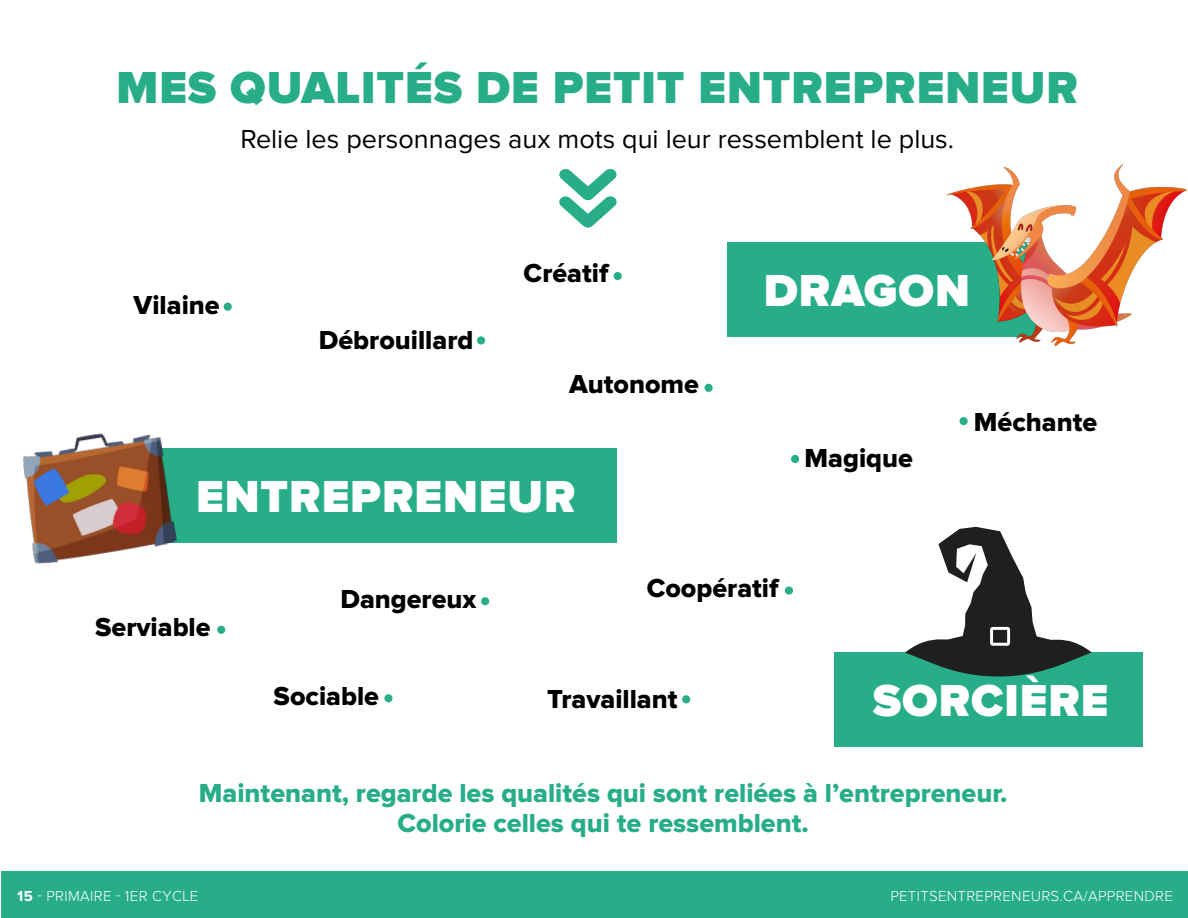
<style>
.page{position:relative;width:1188px;height:918px;background:#fff}
.page>*{position:absolute;margin:0;border:0;box-sizing:border-box;transform-origin:0 0}
.titre_orange{font:900 46.5px "Proxima Nova";letter-spacing:.02em;color:#27ae88}
.titre_orange-2{font:900 46.5px "Proxima Nova";letter-spacing:.02em;color:#fff}
.texte_courant{font:27px "Proxima Nova Extrabld";color:#000}
.texte_courant-2{font:27px/30px "Proxima Nova Extrabld";color:#27ae88;text-align:center}
.texte_courant-3{font:27px "Proxima Nova";color:#000}
.titre_orange-3{font:300 15px "Proxima Nova";letter-spacing:.02em;color:#fff}
.s1{font-weight:700}
</style>
<div class="page">
<div style="left:834px;top:652px;width:309px;height:94px;background:#27ae88"></div>
<div style="left:727px;top:242px;width:309px;height:94px;background:#27ae88"></div>
<div style="left:150px;top:449px;width:467px;height:94px;background:#27ae88"></div>
<div style="left:1px;top:872px;width:1187px;height:46px;background:#27ae88"></div>
<img style="left:938px;top:163px;width:249px;height:183px">
<svg style="left:905px;top:527px;width:187px;height:150px"></svg>
<svg style="left:559px;top:169px;width:58px;height:59px"></svg>
<img style="left:23px;top:433px;width:169px;height:131px">
<div style="left:217px;top:626px;width:8px;height:8px;background:#27ae88;border-radius:50%"></div>
<div style="left:481px;top:597px;width:8px;height:8px;background:#27ae88;border-radius:50%"></div>
<div style="left:384px;top:694px;width:9px;height:8px;background:#27ae88;border-radius:50%"></div>
<div style="left:682px;top:695px;width:8px;height:8px;background:#27ae88;border-radius:50%"></div>
<div style="left:785px;top:586px;width:8px;height:9px;background:#27ae88;border-radius:50%"></div>
<div style="left:224px;top:303px;width:8px;height:8px;background:#27ae88;border-radius:50%"></div>
<div style="left:477px;top:336px;width:8px;height:9px;background:#27ae88;border-radius:50%"></div>
<div style="left:614px;top:272px;width:8px;height:8px;background:#27ae88;border-radius:50%"></div>
<div style="left:705px;top:384px;width:8px;height:8px;background:#27ae88;border-radius:50%"></div>
<div style="left:960px;top:417px;width:8px;height:8px;background:#27ae88;border-radius:50%"></div>
<div style="left:791px;top:455px;width:8px;height:8px;background:#27ae88;border-radius:50%"></div>
<p class="titre_orange" style="left:117px;top:66px;width:963px">MES QUALITÉS DE PETIT ENTREPRENEUR</p>
<p class="texte_courant-3" style="left:240px;top:126px;width:715px">Relie les personnages aux mots qui leur ressemblent le plus.</p>
<p class="texte_courant" style="left:134px;top:292px;width:88px">Vilaine</p>
<p class="texte_courant" style="left:319px;top:328px;width:156px">Débrouillard</p>
<p class="texte_courant" style="left:524px;top:261px;width:86px">Créatif</p>
<p class="texte_courant" style="left:569px;top:372px;width:131px">Autonome</p>
<p class="titre_orange-2" style="left:196px;top:475px;width:381px">ENTREPRENEUR</p>
<p class="titre_orange-2" style="left:764px;top:269px;width:208px">DRAGON</p>
<p class="texte_courant" style="left:805px;top:446px;width:110px">Magique</p>
<p class="texte_courant" style="left:974px;top:409px;width:125px">Méchante</p>
<p class="texte_courant" style="left:95px;top:615px;width:117px">Serviable</p>
<p class="texte_courant" style="left:340px;top:587px;width:137px">Dangereux</p>
<p class="texte_courant" style="left:274px;top:684px;width:107px">Sociable</p>
<p class="texte_courant" style="left:647px;top:576px;width:133px">Coopératif</p>
<p class="texte_courant" style="left:547px;top:686px;width:132px">Travaillant</p>
<p class="titre_orange-2" style="left:873px;top:679px;width:237px">SORCIÈRE</p>
<p class="texte_courant-2" style="left:199px;top:779px;width:810px">Maintenant, regarde les qualités qui sont reliées à l’entrepreneur.<br>Colorie celles qui te ressemblent.</p>
<p class="titre_orange-3" style="left:17px;top:889px;width:183px"><span class="s1">15</span> - PRIMAIRE - 1ER CYCLE</p>
<p class="titre_orange-3" style="left:890px;top:889px;width:284px">PETITSENTREPRENEURS.CA/APPRENDRE</p>
</div>
